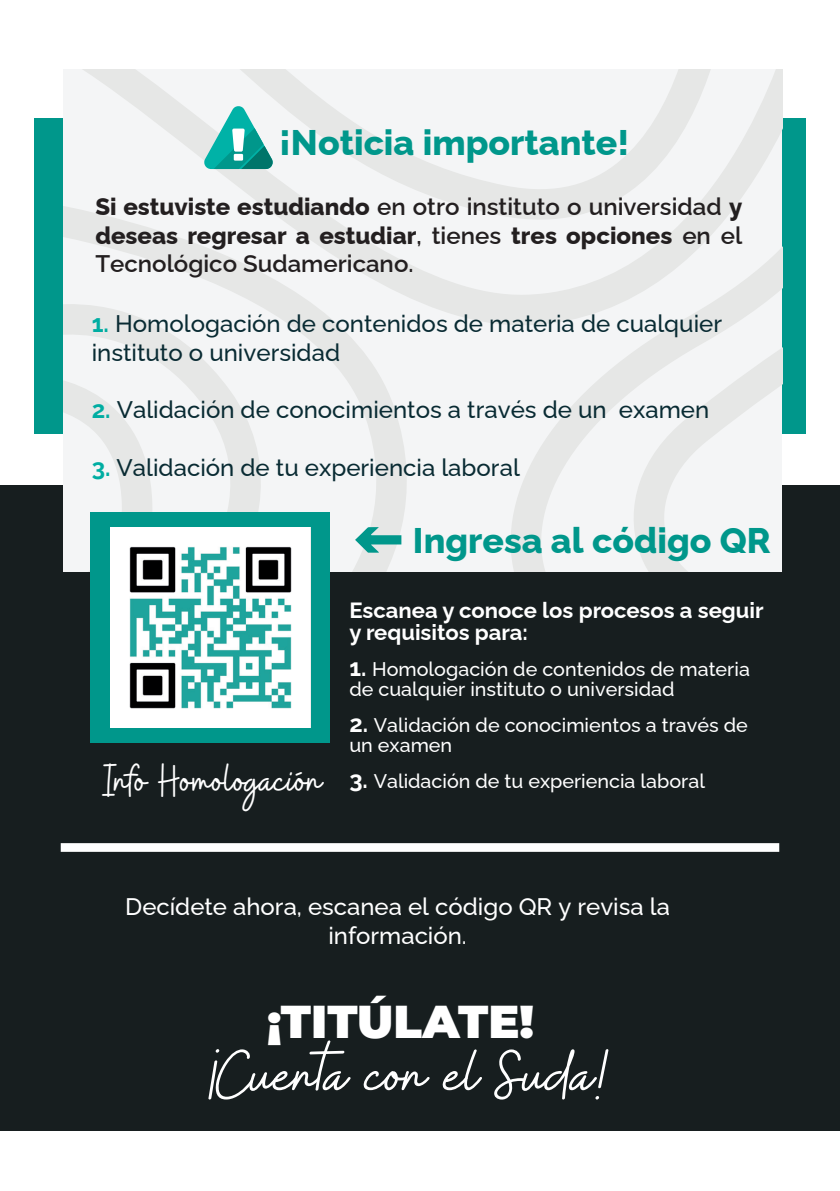
<style>
.page{position:relative;width:840px;height:1191px;background:#fff}
.page>*{position:absolute;margin:0;border:0;box-sizing:border-box;transform-origin:0 0}
.t1{font:italic 69.8px "Buffalo";color:#fff}
.t2{font:46.8px "Buffalo";letter-spacing:-.05em;color:#fff}
.t3{font:900 46px "Montserrat";color:#fff}
.t4{font:800 35.6px "Raleway";color:#00978b}
.t5{font:500 24px/28.8px "Raleway";color:#092b33}
.t6{font:600 24px/28.8px "Raleway";color:#231f20;text-align:justify}
.t7{font:500 24px/28.8px "Raleway";color:#fff;text-align:center}
.t8{font:700 22px/22px "Raleway";color:#fff}
.t9{font:500 19.8px/20px "Raleway";color:#fff}
.s1{font-weight:800}
.s2{font-weight:700;color:#00ada2}
.s3{font-weight:700;font-size:23.6px}
</style>
<div class="page">
<div style="left:0;top:485px;width:839px;height:645px;background:#171e1f"></div>
<div style="left:61px;top:843px;width:717px;height:9px;background:#fff"></div>
<div style="left:34px;top:118px;width:771px;height:316px;background:#00978b"></div>
<svg style="left:475px;top:347px;width:89px;height:225px"></svg>
<svg style="left:475px;top:69px;width:306px;height:278px;background:#eff0f0"></svg>
<svg style="left:64px;top:243px;width:411px;height:329px;background:#f0f1f1"></svg>
<svg style="left:64px;top:280px;width:283px;height:292px;background:#f0f1f1"></svg>
<svg style="left:64px;top:360px;width:107px;height:212px"></svg>
<svg style="left:564px;top:288px;width:217px;height:284px;background:#f0f1f1"></svg>
<svg style="left:64px;top:69px;width:688px;height:174px"></svg>
<div style="left:91px;top:512px;width:239px;height:230px;background:#00978b"></div>
<img style="left:110px;top:527px;width:200px;height:200px">
<svg style="left:355px;top:527px;width:46px;height:25px"></svg>
<svg style="left:202px;top:105px;width:72px;height:64px"></svg>
<h3 class="t4" style="left:279px;top:122px;width:351px">¡Noticia importante!</h3>
<p class="t6" style="left:95px;top:192px;width:648px"><span class="s1">Si estuviste estudiando</span> en otro instituto o universidad <span class="s1">y deseas regresar a estudiar</span>, tienes <span class="s1">tres opciones</span> en el Tecnológico Sudamericano.</p>
<p class="t5" style="left:92px;top:309px;width:631px"><span class="s2">1.</span> Homologación de contenidos de materia de cualquier instituto o universidad</p>
<p class="t5" style="left:92px;top:395px;width:618px"><span class="s2">2.</span> Validación de conocimientos a través de un examen</p>
<p class="t5" style="left:92px;top:453px;width:429px"><span class="s2">3.</span> Validación de tu experiencia laboral</p>
<h2 class="t2" style="left:102px;top:753px;width:223px">Info Homologación</h2>
<h3 class="t4" style="left:413px;top:519px;width:359px">Ingresa al código QR</h3>
<p class="t8" style="left:349px;top:599px;width:415px">Escanea y conoce los procesos a seguir y requisitos para:</p>
<p class="t9" style="left:349px;top:659px;width:402px"><span class="s3">1.</span> Homologación de contenidos de materia de cualquier instituto o universidad</p>
<p class="t9" style="left:349px;top:715px;width:399px"><span class="s3">2.</span> Validación de conocimientos a través de un examen</p>
<p class="t9" style="left:349px;top:771px;width:357px"><span class="s3">3.</span> Validación de tu experiencia laboral</p>
<p class="t7" style="left:125px;top:892px;width:546px">Decídete ahora, escanea el código QR y revisa la información.</p>
<h3 class="t3" style="left:267px;top:987px;width:268px">¡TITÚLATE!</h3>
<h1 class="t1" style="left:204px;top:1034px;width:418px">¡CuentaconelSuda!</h1>
</div>
